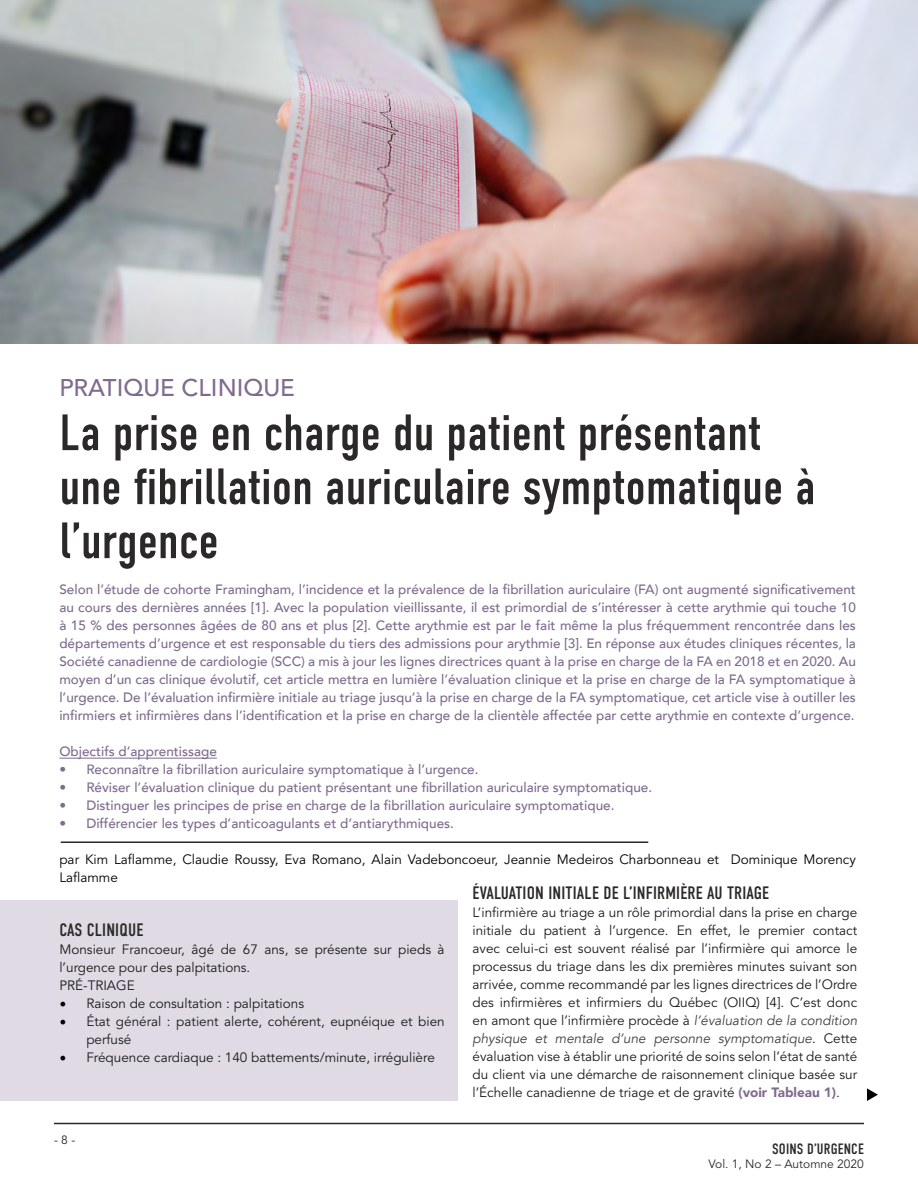
<style>
.page{position:relative;width:918px;height:1188px;background:#fff}
.page>*{position:absolute;margin:0;border:0;box-sizing:border-box;transform-origin:0 0}
.t1{font:51px/54px "DIN Condensed";color:#2a2927}
.t2{font:500 24px "Avenir LT Std";color:#7f6b8e}
.t3{font:18px "DIN Condensed";letter-spacing:.01em;color:#2a2927}
.t4{font:15px "DIN Condensed";letter-spacing:.01em;color:#2a2927}
.t5{font:500 13.5px/18px "Avenir LT";color:#7f6b8e;text-align:justify}
.t6{font:13.5px/18px "Avenir LT Std";color:#1a1a1a}
.t7{font:13.5px/18px "Avenir LT Std";color:#000}
.t8{font:italic 13.5px "Avenir LT";color:#414042}
.t9{font:12px "Avenir LT Std";color:#2a2927}
.s1{font-family:"Avenir LT";font-style:italic;color:#414042}
.s2{font-family:"Avenir LT Std";font-style:normal;color:#1a1a1a}
.s3{font-family:"Avenir LT";font-weight:900;color:#7f6b8e}
.s4{font-family:"Minion Pro";font-size:18px;color:#000}
</style>
<div class="page">
<hr style="left:54px;top:1123px;width:810px;height:1px;background:#2a2927">
<div style="left:0;top:900px;width:458px;height:201px;background:#dfdae3"></div>
<hr style="left:59px;top:758px;width:158px;height:1px;background:#7f6b8e">
<img style="left:0;top:0;width:918px;height:344px">
<hr style="left:61px;top:841px;width:587px;height:2px;background:#2a2927">
<svg style="left:867px;top:1088px;width:11px;height:13px"></svg>
<h2 class="t2" style="left:59px;top:374px;width:237px">PRATIQUE CLINIQUE</h2>
<h1 class="t1" style="left:59px;top:407px;width:758px">La prise en charge du patient présentant une fibrillation auriculaire symptomatique à l’urgence</h1>
<p class="t5" style="left:59px;top:581px;width:798px">Selon l’étude de cohorte Framingham, l’incidence et la prévalence de la fibrillation auriculaire (FA) ont augmenté significativement au cours des dernières années [1]. Avec la population vieillissante, il est primordial de s’intéresser à cette arythmie qui touche 10 à 15 % des personnes âgées de 80 ans et plus [2]. Cette arythmie est par le fait même la plus fréquemment rencontrée dans les départements d’urgence et est responsable du tiers des admissions pour arythmie [3]. En réponse aux études cliniques récentes, la Société canadienne de cardiologie (SCC) a mis à jour les lignes directrices quant à la prise en charge de la FA en 2018 et en 2020. Au moyen d’un cas clinique évolutif, cet article mettra en lumière l’évaluation clinique et la prise en charge de la FA symptomatique à l’urgence. De l’évaluation infirmière initiale au triage jusqu’à la prise en charge de la FA symptomatique, cet article vise à outiller les infirmiers et infirmières dans l’identification et la prise en charge de la clientèle affectée par cette arythmie en contexte d’urgence.</p>
<p class="t5" style="left:59px;top:743px;width:159px">Objectifs d’apprentissage</p>
<p class="t5" style="left:59px;top:761px;width:421px">• Reconnaître la fibrillation auriculaire symptomatique à l’urgence.</p>
<p class="t5" style="left:59px;top:779px;width:594px">• Réviser l’évaluation clinique du patient présentant une fibrillation auriculaire symptomatique.</p>
<p class="t5" style="left:59px;top:797px;width:557px">• Distinguer les principes de prise en charge de la fibrillation auriculaire symptomatique.</p>
<p class="t5" style="left:59px;top:815px;width:396px">• Différencier les types d’anticoagulants et d’antiarythmiques.</p>
<p class="t7" style="left:59px;top:851px;width:798px">par Kim Laflamme, Claudie Roussy, Eva Romano, Alain Vadeboncoeur, Jeannie Medeiros Charbonneau et Dominique Morency<br>Laflamme</p>
<h3 class="t3" style="left:473px;top:883px;width:298px">ÉVALUATION INITIALE DE L’INFIRMIÈRE AU TRIAGE</h3>
<p class="t6" style="left:472px;top:904px;width:386px;text-align:justify">L’infirmière au triage a un rôle primordial dans la prise en charge initiale du patient à l’urgence. En effet, le premier contact avec celui-ci est souvent réalisé par l’infirmière qui amorce le processus du triage dans les dix premières minutes suivant son arrivée, comme recommandé par les lignes directrices de l’Ordre des infirmières et infirmiers du Québec (OIIQ) [4]. C’est donc en amont que l’infirmière procède à <span class="s1">l’évaluation de la condition</span></p>
<p class="t8" style="left:472px;top:1030px;width:386px">physique et mentale d’une personne symptomatique<span class="s2">. Cette</span></p>
<p class="t6" style="left:472px;top:1048px;width:386px;text-align:justify">évaluation vise à établir une priorité de soins selon l’état de santé du client via une démarche de raisonnement clinique basée sur l’Échelle canadienne de triage et de gravité <span class="s3">(voir Tableau 1)</span>.</p>
<h3 class="t3" style="left:60px;top:920px;width:86px">CAS CLINIQUE</h3>
<p class="t6" style="left:59px;top:941px;width:387px">Monsieur Francoeur, âgé de 67 ans, se présente sur pieds à l’urgence pour des palpitations.<br>PRÉ-TRIAGE</p>
<p class="t6" style="left:59px;top:995px;width:246px"><span class="s4">•</span> Raison de consultation : palpitations</p>
<p class="t6" style="left:86px;top:1013px;width:360px;text-indent:-27px"><span class="s4">•</span> État général : patient alerte, cohérent, eupnéique et bien perfusé</p>
<p class="t6" style="left:59px;top:1049px;width:377px"><span class="s4">•</span> Fréquence cardiaque : 140 battements/minute, irrégulière</p>
<p class="t9" style="left:54px;top:1133px;width:23px">- 8 -</p>
<p class="t4" style="left:772px;top:1140px;width:93px">SOINS D’URGENCE</p>
<p class="t9" style="left:709px;top:1157px;width:157px">Vol. 1, No 2 – Automne 2020</p>
</div>
